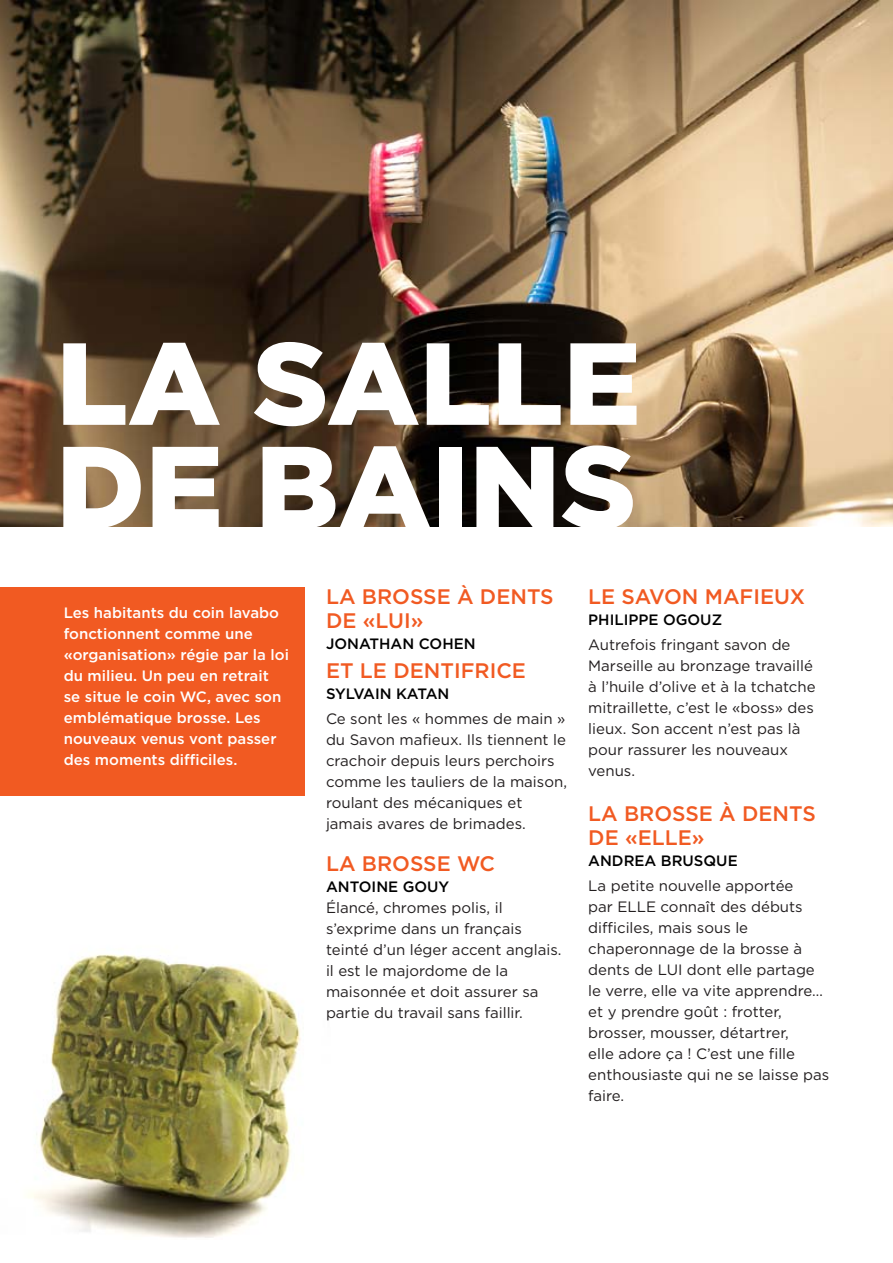
<style>
.page{position:relative;width:893px;height:1263px;background:#fff}
.page>*{position:absolute;margin:0;border:0;box-sizing:border-box;transform-origin:0 0}
.t1{font:900 116.4px/103.5px "Gotham";color:#fff}
.t2{font:500 21px/24px "Gotham";color:#f15a22}
.t3{font:15px/21px "Gotham";color:#221e1f}
.t4{font:500 15px/21px "Gotham";color:#fff}
.t5{font:500 15px "Gotham";color:#000}
.t6{font:500 15px "Gotham";letter-spacing:-.02em;color:#000}
</style>
<div class="page">
<img style="left:28px;top:954px;width:273px;height:284px">
<img style="left:0;top:0;width:893px;height:526px">
<div style="left:0;top:587px;width:305px;height:208px;background:#f15a22"></div>
<h1 class="t1" style="left:56px;top:331px;width:586px">LA SALLE<br>DE BAINS</h1>
<p class="t4" style="left:64px;top:601px;width:227px">Les habitants du coin lavabo fonctionnent comme une «organisation» régie par la loi du milieu. U n peu en retrait se situe le coin WC, avec son emblématique brosse. Les nouveaux venus vont passer des moments difficiles.</p>
<h2 class="t2" style="left:326px;top:584px;width:226px">La brosse à dents de «lui»</h2>
<p class="t5" style="left:326px;top:633px;width:151px">Jonathan Cohen</p>
<h2 class="t2" style="left:326px;top:658px;width:201px">et le dentifrice</h2>
<p class="t6" style="left:326px;top:684px;width:125px">Sylvain Katan</p>
<p class="t3" style="left:326px;top:708px;width:242px">Ce sont les « hommes de main » du Savon mafieux. Ils tiennent le crachoir depuis leurs perchoirs comme les tauliers de la maison, roulant des mécaniques et jamais avares de brimades.</p>
<h2 class="t2" style="left:326px;top:852px;width:171px">La bross e wc</h2>
<p class="t5" style="left:326px;top:877px;width:125px">Antoine Gouy</p>
<p class="t3" style="left:326px;top:897px;width:237px">Élancé, chromes polis, il s’exprime dans un français teinté d’un léger accent anglais. il est le majordome de la maisonnée et doit assurer sa partie du travail sans faillir.</p>
<h2 class="t2" style="left:588px;top:584px;width:218px">Le savon mafieux</h2>
<p class="t5" style="left:588px;top:609px;width:135px">Philippe Ogouz</p>
<p class="t3" style="left:588px;top:634px;width:229px">Autrefois fringant savon de<br>Marseille au bronzage travaillé à l’huile d’olive et à la tchatche mitraillette, c’est le «boss» des lieux. Son accent n’est pas là pour rassurer les nouveaux venus.</p>
<h2 class="t2" style="left:588px;top:801px;width:226px">La brosse à dents de «ELLE</h2>
<h2 class="t2" style="left:692px;top:825px;width:14px">»</h2>
<p class="t5" style="left:588px;top:851px;width:151px">Andrea Brusque</p>
<p class="t3" style="left:588px;top:875px;width:242px">La petite nouvelle apportée<br>par ELLE connaît des débuts difficiles, mais sous le chaperonnage de la brosse à dents de LUI dont elle partage le verre, elle va vite apprendre… et y prendre goût : frotter, brosser, mousser, détartrer,<br>elle adore ça ! C’est une fille enthousiaste qui ne se laisse pas faire.</p>
</div>
